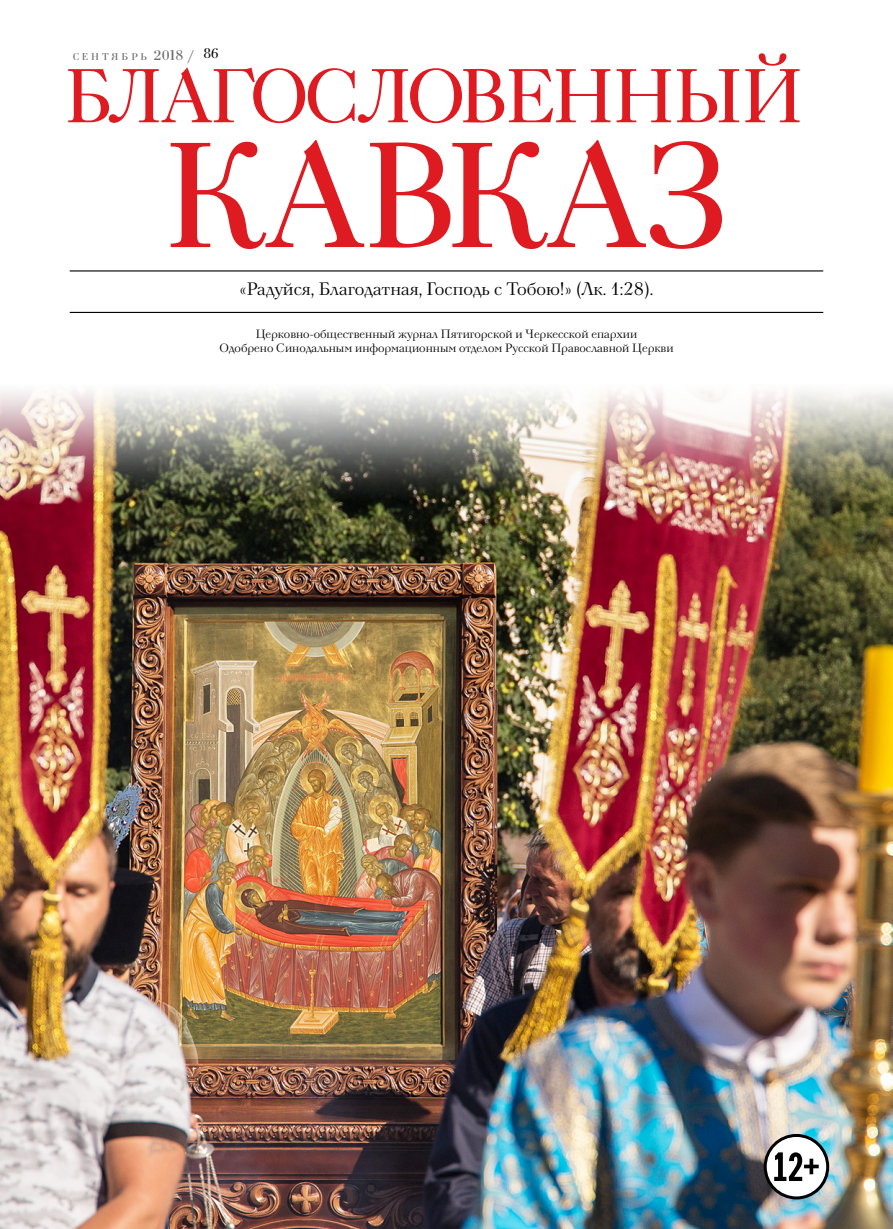
<style>
.page{position:relative;width:893px;height:1229px;background:#fff}
.page>*{position:absolute;margin:0;border:0;box-sizing:border-box;transform-origin:0 0}
.t1{font:150px "Caslon C540 BT";letter-spacing:.005em;color:#df1b22}
.t2{font:76.5px "Caslon C540 BT";letter-spacing:-.03em;color:#df1b22}
.базовый_нева_10{font:18px "Neva C";color:#000}
.t3{font:15px "Bodon 72 SCC";color:#000}
.базовый_нева_10-2{font:12px "Neva C";color:#000}
.t4{font:10.5px "Bodoni C";letter-spacing:.285em;color:#6d6e71}
.s1{font-size:15px}
</style>
<div class="page">
<img style="left:0;top:391px;width:893px;height:838px">
<hr style="left:70px;top:270px;width:753px;height:1px;background:#000">
<hr style="left:70px;top:312px;width:753px;height:1px;background:#000">
<svg style="left:765px;top:1135px;width:63px;height:63px"></svg>
<div style="left:764px;top:1134px;width:65px;height:65px;border:3px solid #000;border-radius:50%"></div>
<svg style="left:774px;top:1152px;width:45px;height:29px"></svg>
<p class="t4" style="left:73px;top:51px;width:123px">сентябрь <span class="s1">2018 /</span></p>
<p class="t3" style="left:204px;top:44px;width:16px">86</p>
<p class="t2" style="left:64px;top:53px;width:741px">БЛАГОСЛОВЕННЫЙ</p>
<p class="t1" style="left:162px;top:112px;width:570px">КАВКАЗ</p>
<p class="базовый_нева_10" style="left:240px;top:279px;width:415px">«Радуйся, Благодатная, Господь с Тобою!» (Лк. 1:28).</p>
<p class="базовый_нева_10-2" style="left:256px;top:327px;width:383px">Церковно-общественный журнал Пятигорской и Черкесской епархии</p>
<p class="базовый_нева_10-2" style="left:219px;top:341px;width:456px">Одобрено Синодальным информационным отделом Русской Православной Церкви</p>
</div>
